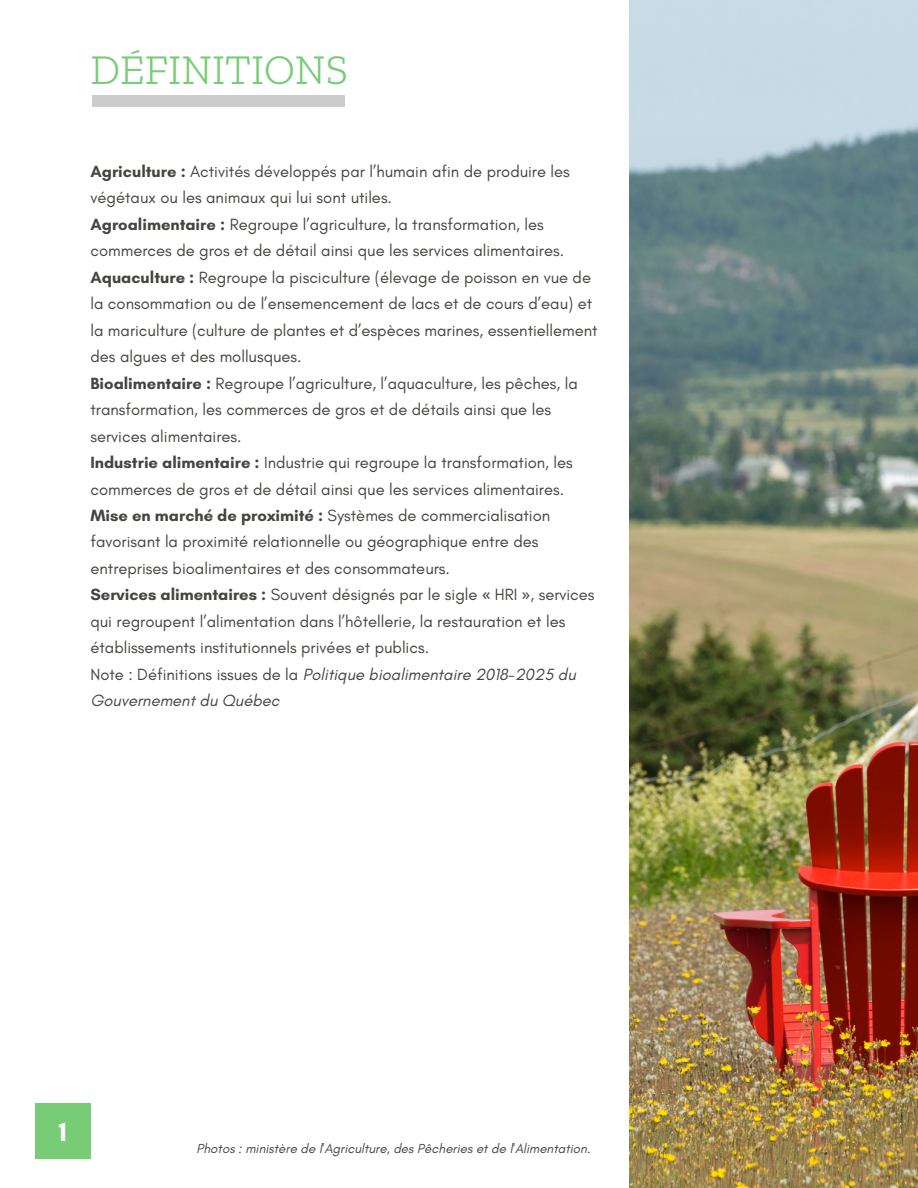
<style>
.page{position:relative;width:918px;height:1188px;background:#fff}
.page>*{position:absolute;margin:0;border:0;box-sizing:border-box;transform-origin:0 0}
.t1{font:300 42px "Zilla Slab";color:#78cc76}
.t2{font:700 27px "Glacial Indifference";color:#fff}
.t3{font:16.5px/26.4px "Glacial Indifference";color:#444440}
.t4{font:italic 13.35px "Glacial Indifference";color:#444440}
.s1{font-weight:700}
.s2{font-family:"Noto Sans"}
.s3{font-style:italic}
</style>
<div class="page">
<div style="left:92px;top:95px;width:253px;height:11px;background:#ccc"></div>
<img style="left:630px;top:0;width:288px;height:1188px">
<div style="left:35px;top:1103px;width:55px;height:56px;background:#78cc76"></div>
<h1 class="t1" style="left:90px;top:44px;width:259px">DÉFINITIONS</h1>
<p class="t3" style="left:90px;top:158px;width:509px"><span class="s1">Agriculture :</span> Activités développés par l’humain afin de produire les végétaux ou les animaux qui lui sont utiles.<br><span class="s1">Agroalimentaire :</span> Regroupe l’agriculture, la transformation, les commerces de gros et de détail ainsi que les services alimentaires.<br><span class="s1">Aquaculture :</span> Regroupe la pisciculture (élevage de poisson en vue de la consommation ou de l’ensemencement de lacs et de cours d’eau) et la mariculture (culture de plantes et d’espèces marines, essentiellement des algues et des mollusques.<br><span class="s1">Bioalimentaire :</span> Regroupe l’agriculture, l’aquaculture, les pêches, la transformation, les commerces de gros et de détails ainsi que les services alimentaires.<br><span class="s1">Industrie alimentaire :</span> Industrie qui regroupe la transformation, les commerces de gros et de détail ainsi que les services alimentaires.<br><span class="s1">Mise en marché de proximité :</span> Systèmes de commercialisation favorisant la proximité relationnelle ou géographique entre des entreprises bioalimentaires et des consommateurs.<br><span class="s1">Services alimentaires :</span> Souvent désignés par le sigle <span class="s2">«</span> HRI <span class="s2">»</span>, services qui regroupent l’alimentation dans l’hôtellerie, la restauration et les établissements institutionnels privées et publics.<br>Note : Définitions issues de la <span class="s3">Politique bioalimentaire 2018-2025 du Gouvernement du Québec</span></p>
<h2 class="t2" style="left:59px;top:1115px;width:10px">1</h2>
<p class="t4" style="left:196px;top:1140px;width:396px">Photos : ministère de l'Agriculture, des Pêcheries et de l'Alimentation.</p>
</div>
